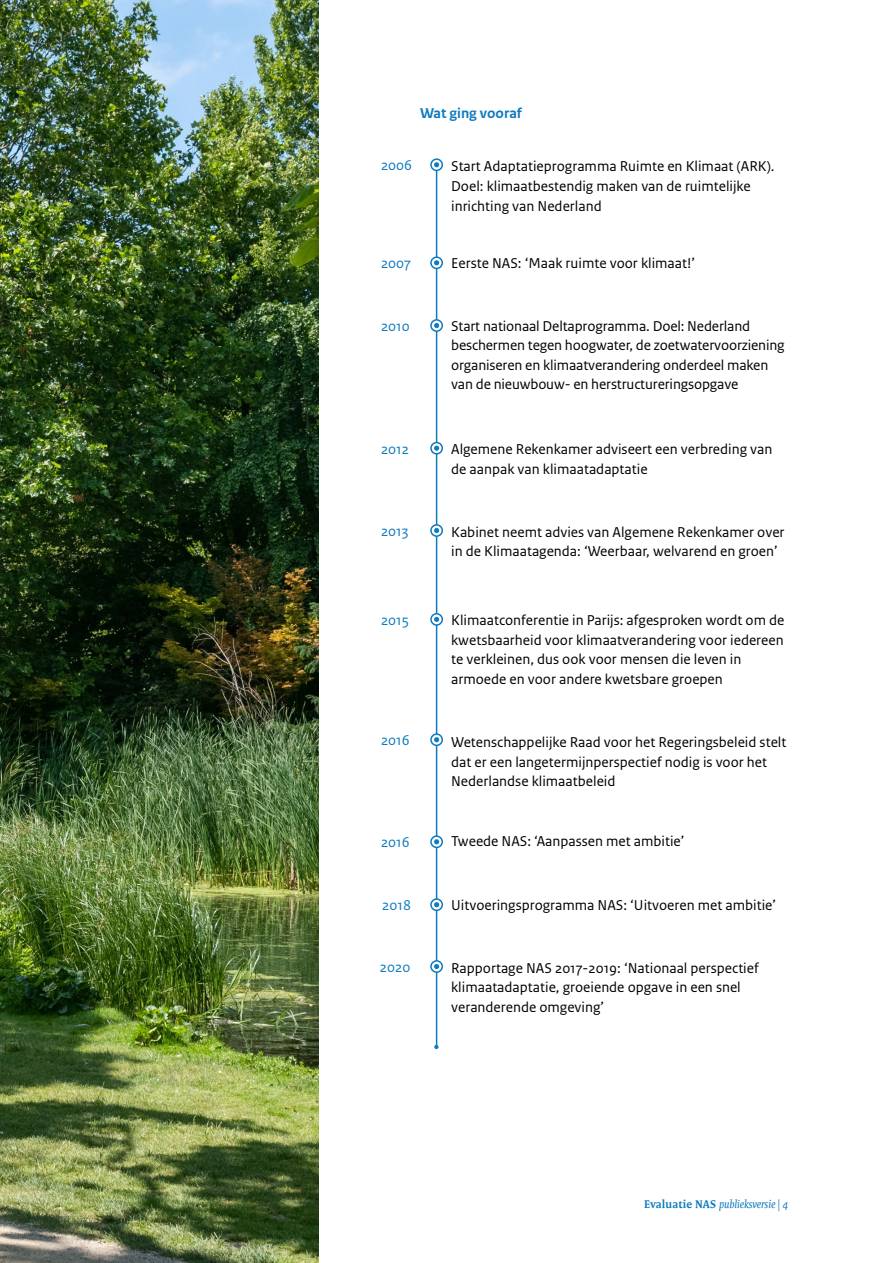
<style>
.page{position:relative;width:893px;height:1263px;background:#fff}
.page>*{position:absolute;margin:0;border:0;box-sizing:border-box;transform-origin:0 0}
.t1{font:15px/19.5px "Rijksoverheid Sans Text";color:#000}
.t2{font:15px "Rijksoverheid Sans Text";color:#0e7abf}
.t3{font:700 15px "Rijksoverheid Sans Text";color:#0e7abf}
.t4{font:italic 12px "Rijksoverheid Serif";color:#0e7abf}
.s1{font-weight:700;font-style:normal}
</style>
<div class="page">
<hr style="left:436px;top:165px;width:1px;height:883px;background:#0e7abf">
<div style="left:430px;top:158px;width:13px;height:13px;border:2px solid #0e7abf;border-radius:50%"></div>
<svg style="left:434px;top:162px;width:5px;height:5px"></svg>
<div style="left:430px;top:256px;width:13px;height:13px;border:2px solid #0e7abf;border-radius:50%"></div>
<div style="left:431px;top:320px;width:11px;height:11px;background:#fff;border-radius:50%"></div>
<div style="left:430px;top:319px;width:13px;height:13px;border:2px solid #0e7abf;border-radius:50%"></div>
<div style="left:430px;top:442px;width:13px;height:13px;border:2px solid #0e7abf;border-radius:50%"></div>
<div style="left:431px;top:525px;width:11px;height:11px;background:#fff;border-radius:50%"></div>
<div style="left:430px;top:524px;width:13px;height:13px;border:2px solid #0e7abf;border-radius:50%"></div>
<div style="left:431px;top:614px;width:11px;height:11px;background:#fff;border-radius:50%"></div>
<div style="left:430px;top:613px;width:13px;height:13px;border:2px solid #0e7abf;border-radius:50%"></div>
<div style="left:430px;top:733px;width:13px;height:13px;border:2px solid #0e7abf;border-radius:50%"></div>
<div style="left:431px;top:961px;width:11px;height:11px;background:#fff;border-radius:50%"></div>
<div style="left:430px;top:960px;width:13px;height:13px;border:2px solid #0e7abf;border-radius:50%"></div>
<div style="left:430px;top:898px;width:13px;height:13px;border:2px solid #0e7abf;border-radius:50%"></div>
<div style="left:430px;top:835px;width:13px;height:13px;border:2px solid #0e7abf;border-radius:50%"></div>
<svg style="left:434px;top:260px;width:5px;height:5px"></svg>
<svg style="left:434px;top:323px;width:5px;height:5px"></svg>
<svg style="left:434px;top:446px;width:5px;height:5px"></svg>
<svg style="left:434px;top:528px;width:5px;height:5px"></svg>
<svg style="left:434px;top:617px;width:5px;height:5px"></svg>
<svg style="left:434px;top:737px;width:5px;height:5px"></svg>
<svg style="left:434px;top:964px;width:5px;height:5px"></svg>
<svg style="left:434px;top:902px;width:5px;height:5px"></svg>
<svg style="left:434px;top:839px;width:5px;height:5px"></svg>
<svg style="left:434px;top:1045px;width:4px;height:4px"></svg>
<img style="left:0;top:0;width:319px;height:1263px">
<h2 class="t3" style="left:420px;top:105px;width:103px">Wat ging vooraf</h2>
<p class="t2" style="left:381px;top:156px;width:33px">2006</p>
<p class="t1" style="left:451px;top:157px;width:325px">Start Adaptatieprogramma Ruimte en Klimaat (ARK).<br>Doel: klimaatbestendig maken van de ruimtelijke inrichting van Nederland</p>
<p class="t2" style="left:381px;top:254px;width:32px">2007</p>
<p class="t1" style="left:451px;top:253px;width:245px">Eerste NAS: ‘Maak ruimte voor klimaat!’</p>
<p class="t2" style="left:381px;top:318px;width:30px">2010</p>
<p class="t1" style="left:451px;top:316px;width:335px">Start nationaal Deltaprogramma. Doel: Nederland beschermen tegen hoogwater, de zoetwatervoorziening organiseren en klimaatverandering onderdeel maken van de nieuwbouw- en herstructureringsopgave</p>
<p class="t2" style="left:381px;top:440px;width:30px">2012</p>
<p class="t1" style="left:451px;top:440px;width:323px">Algemene Rekenkamer adviseert een verbreding van de aanpak van klimaatadaptatie</p>
<p class="t2" style="left:381px;top:523px;width:29px">2013</p>
<p class="t1" style="left:451px;top:522px;width:335px">Kabinet neemt advies van Algemene Rekenkamer over in de Klimaatagenda: ‘Weerbaar, welvarend en groen’</p>
<p class="t2" style="left:381px;top:612px;width:29px">2015</p>
<p class="t1" style="left:451px;top:611px;width:335px">Klimaatconferentie in Parijs: afgesproken wordt om de kwetsbaarheid voor klimaatverandering voor iedereen te verkleinen, dus ook voor mensen die leven in armoede en voor andere kwetsbare groepen</p>
<p class="t2" style="left:381px;top:732px;width:30px">2016</p>
<p class="t1" style="left:451px;top:733px;width:337px">Wetenschappelijke Raad voor het Regeringsbeleid stelt dat er een langetermijnperspectief nodig is voor het<br>Nederlandse klimaatbeleid</p>
<p class="t2" style="left:381px;top:833px;width:30px">2016</p>
<p class="t1" style="left:451px;top:832px;width:235px">Tweede NAS: ‘Aanpassen met ambitie’</p>
<p class="t2" style="left:382px;top:897px;width:30px">2018</p>
<p class="t1" style="left:451px;top:896px;width:327px">Uitvoeringsprogramma NAS: ‘Uitvoeren met ambitie’</p>
<p class="t2" style="left:380px;top:959px;width:32px">2020</p>
<p class="t1" style="left:451px;top:958px;width:309px">Rapportage NAS 2017-2019: ‘Nationaal perspectief klimaatadaptatie, groeiende opgave in een snel veranderende omgeving’</p>
<p class="t4" style="left:644px;top:1197px;width:145px"><span class="s1">Evaluatie NAS</span> publieksversie | 4</p>
</div>
